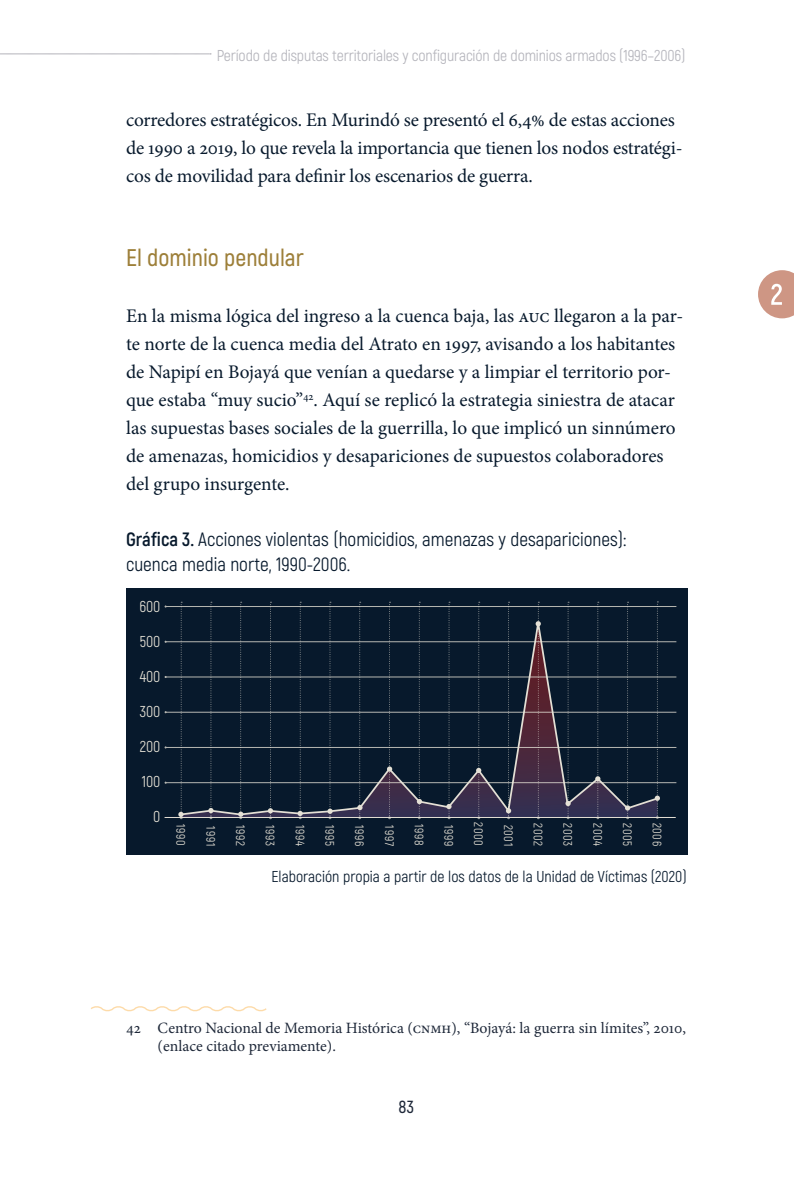
<style>
.page{position:relative;width:794px;height:1191px;background:#fff}
.page>*{position:absolute;margin:0;border:0;box-sizing:border-box;transform-origin:0 0}
.t1{font:600 24.15px "Akrobat";color:#9d7f39}
.t2{font:19.25px/28px "Minion Pro";letter-spacing:-.005em;color:#07192c}
.t3{font:19.25px/24.5px "Akrobat";color:#07192c}
.t4{font:600 17.5px "Akrobat";color:#1e2839}
.t5{font:15.75px/17.5px "Minion Pro";color:#1e2839}
.t6{font:15.75px "Akrobat";letter-spacing:-.01em;color:#b5b5bc}
.t7{font:15.75px "Akrobat";color:#07192c}
.t8{font:15.75px "Akrobat";color:#e4e0d5}
.t9{font:12.25px "Akrobat";letter-spacing:.06em;color:#e4e0d5}
.s1{font-weight:700}
</style>
<div class="page">
<svg style="left:758px;top:270px;width:36px;height:48px"></svg>
<svg style="left:0;top:54px;width:211px;height:1px"></svg>
<svg style="left:91px;top:1006px;width:176px;height:6px"></svg>
<div style="left:126px;top:588px;width:561px;height:266px;background:#07192c"></div>
<hr style="left:166px;top:782px;width:510px;height:1px;background:#e4e0d5">
<hr style="left:166px;top:747px;width:510px;height:1px;background:#e4e0d5">
<hr style="left:166px;top:712px;width:510px;height:1px;background:#e4e0d5">
<hr style="left:166px;top:676px;width:510px;height:1px;background:#e4e0d5">
<hr style="left:166px;top:641px;width:510px;height:1px;background:#e4e0d5">
<hr style="left:166px;top:606px;width:510px;height:1px;background:#e4e0d5">
<hr style="left:164px;top:817px;width:512px;height:1px;background:#e4e0d5">
<svg style="left:178px;top:602px;width:6px;height:217px"></svg>
<svg style="left:208px;top:602px;width:6px;height:217px"></svg>
<svg style="left:238px;top:602px;width:5px;height:217px"></svg>
<svg style="left:268px;top:602px;width:5px;height:217px"></svg>
<svg style="left:297px;top:602px;width:6px;height:217px"></svg>
<svg style="left:327px;top:602px;width:6px;height:217px"></svg>
<svg style="left:357px;top:602px;width:5px;height:217px"></svg>
<svg style="left:387px;top:602px;width:5px;height:217px"></svg>
<svg style="left:417px;top:602px;width:5px;height:217px"></svg>
<svg style="left:446px;top:602px;width:5px;height:217px"></svg>
<svg style="left:476px;top:602px;width:5px;height:217px"></svg>
<svg style="left:506px;top:602px;width:5px;height:217px"></svg>
<svg style="left:535px;top:602px;width:6px;height:217px"></svg>
<svg style="left:565px;top:602px;width:5px;height:217px"></svg>
<svg style="left:595px;top:602px;width:5px;height:217px"></svg>
<svg style="left:625px;top:602px;width:5px;height:217px"></svg>
<svg style="left:654px;top:601px;width:6px;height:218px"></svg>
<svg style="left:179px;top:612px;width:481px;height:204px"></svg>
<p class="t6" style="left:217px;top:46px;width:470px">Período de disputas territoriales y configuración de dominios armados (1996–2006)</p>
<p class="t2" style="left:126px;top:106px;width:558px">corredores estratégicos. En Murindó se presentó el 6,4% de estas acciones de 1990 a 2019, lo que revela la importancia que tienen los nodos estratégi&shy;cos de movilidad para definir los escenarios de guerra.</p>
<p class="t1" style="left:126px;top:243px;width:179px">El dominio pendular</p>
<p class="t2" style="left:126px;top:302px;width:559px">En la misma lógica del ingreso a la cuenca baja, las AUC llegaron a la par&shy;te norte de la cuenca media del Atrato en 1997, avisando a los habitantes de Napipí en Bojayá que venían a quedarse y a limpiar el territorio por&shy;que estaba “muy sucio”<sup>42</sup>. Aquí se replicó la estrategia siniestra de atacar las supuestas bases sociales de la guerrilla, lo que implicó un sinnúmero de amenazas, homicidios y desapariciones de supuestos colaboradores del grupo insurgente.</p>
<p class="t3" style="left:126px;top:527px;width:502px"><span class="s1">Gráfica 3.</span> Acciones violentas (homicidios, amenazas y desapariciones): cuenca media norte, 1990-2006.</p>
<p class="t8" style="left:139px;top:596px;width:23px">600</p>
<p class="t8" style="left:140px;top:631px;width:22px">500</p>
<p class="t8" style="left:140px;top:666px;width:22px">400</p>
<p class="t8" style="left:140px;top:701px;width:22px">300</p>
<p class="t8" style="left:140px;top:736px;width:22px">200</p>
<p class="t8" style="left:142px;top:771px;width:20px">100</p>
<p class="t8" style="left:153px;top:806px;width:9px">0</p>
<p class="t9" style="left:188px;top:824px;width:23px;rotate:90deg">1990</p>
<p class="t9" style="left:218px;top:826px;width:21px;rotate:90deg">1991</p>
<p class="t9" style="left:248px;top:825px;width:23px;rotate:90deg">1992</p>
<p class="t9" style="left:277px;top:824px;width:23px;rotate:90deg">1993</p>
<p class="t9" style="left:307px;top:824px;width:23px;rotate:90deg">1994</p>
<p class="t9" style="left:337px;top:825px;width:23px;rotate:90deg">1995</p>
<p class="t9" style="left:367px;top:824px;width:23px;rotate:90deg">1996</p>
<p class="t9" style="left:396px;top:825px;width:22px;rotate:90deg">1997</p>
<p class="t9" style="left:426px;top:824px;width:23px;rotate:90deg">1998</p>
<p class="t9" style="left:456px;top:824px;width:23px;rotate:90deg">1999</p>
<p class="t9" style="left:486px;top:822px;width:25px;rotate:90deg">2000</p>
<p class="t9" style="left:515px;top:824px;width:23px;rotate:90deg">2001</p>
<p class="t9" style="left:545px;top:823px;width:24px;rotate:90deg">2002</p>
<p class="t9" style="left:575px;top:823px;width:24px;rotate:90deg">2003</p>
<p class="t9" style="left:605px;top:823px;width:24px;rotate:90deg">2004</p>
<p class="t9" style="left:634px;top:823px;width:24px;rotate:90deg">2005</p>
<p class="t9" style="left:664px;top:822px;width:25px;rotate:90deg">2006</p>
<p class="t7" style="left:271px;top:867px;width:417px">Elaboración propia a partir de los datos de la Unidad de Víctimas (2020)</p>
<p class="t5" style="left:158px;top:1019px;width:530px;text-indent:-32px">42 Centro Nacional de Memoria Histórica (CNMH), “Bojayá: la guerra sin límites”, 2010, (enlace citado previamente).</p>
<p class="t4" style="left:398px;top:1096px;width:17px">83</p>
</div>
